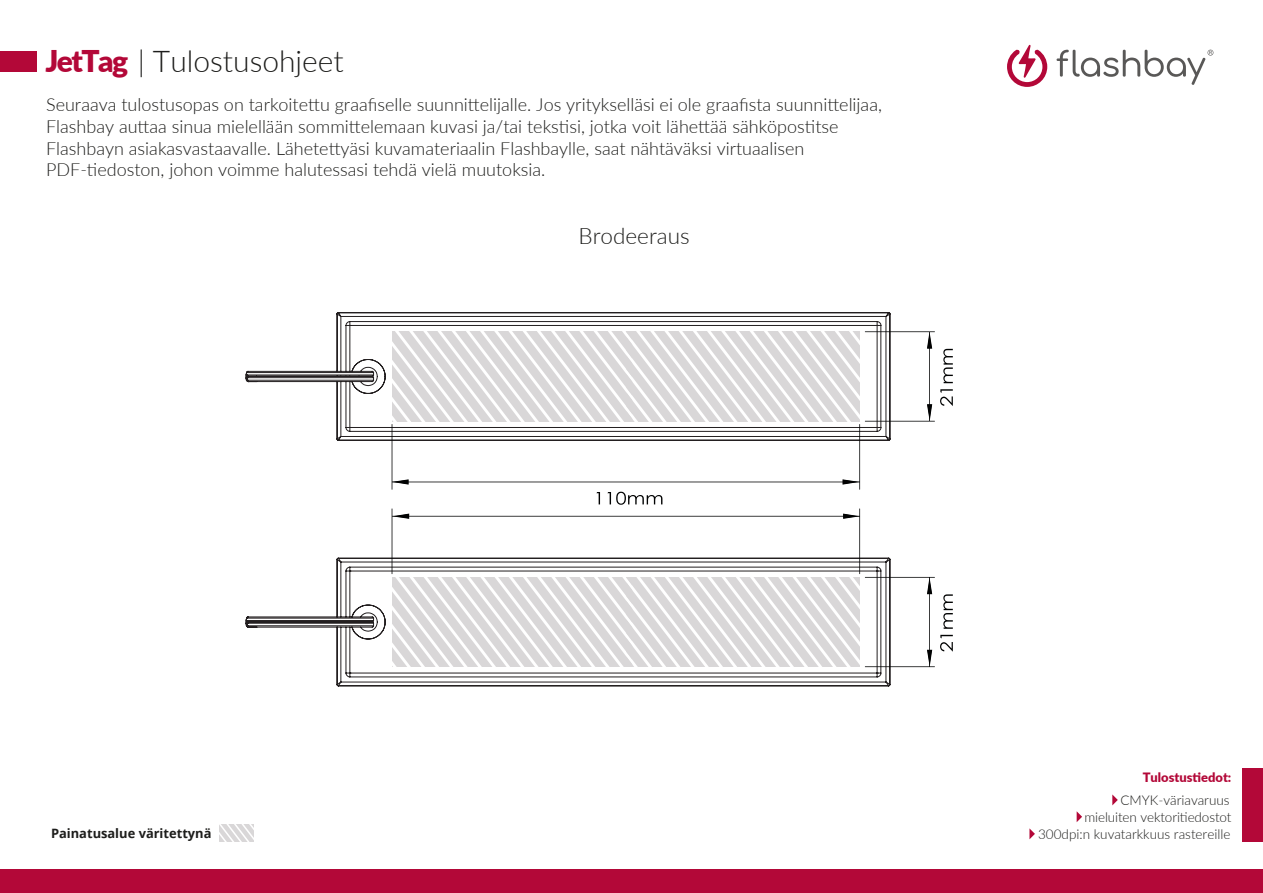
<style>
.page{position:relative;width:1263px;height:893px;background:#fff}
.page>*{position:absolute;margin:0;border:0;box-sizing:border-box;transform-origin:0 0}
.t1{font:300 30px "Lato";color:#1d1d1b}
.t2{font:300 22.5px "Lato";color:#1d1d1b}
.t3{font:300 18px/21.6px "Lato";color:#1d1d1b}
.t4{font:300 13.5px/17.2px "Lato";color:#1d1d1b;text-align:right}
.t5{font:700 12.9px "Open Sans";color:#1d1d1b}
.t6{font:900 12.9px "Lato";color:#b30838}
.s1{font-weight:900;color:#b30838}
</style>
<div class="page">
<svg style="left:220px;top:825px;width:34px;height:17px"></svg>
<div style="left:1px;top:869px;width:1262px;height:24px;background:#b30838"></div>
<svg style="left:1007px;top:44px;width:40px;height:43px"></svg>
<svg style="left:1057px;top:50px;width:156px;height:35px"></svg>
<div style="left:0;top:51px;width:37px;height:21px;background:#b30838"></div>
<div style="left:1243px;top:768px;width:20px;height:74px;background:#b30838"></div>
<svg style="left:1112px;top:794px;width:6px;height:11px"></svg>
<svg style="left:1077px;top:811px;width:5px;height:11px"></svg>
<svg style="left:1029px;top:828px;width:6px;height:11px"></svg>
<svg style="left:245px;top:557px;width:646px;height:130px"></svg>
<svg style="left:245px;top:312px;width:646px;height:131px"></svg>
<svg style="left:392px;top:331px;width:561px;height:336px"></svg>
<h1 class="t1" style="left:45px;top:40px;width:300px"><span class="s1">JetTag</span> | Tulostusohjeet</h1>
<p class="t3" style="left:46px;top:93px;width:837px">Seuraava tulostusopas on tarkoitettu graafiselle suunnittelijalle. Jos yritykselläsi ei ole graafista suunnittelijaa, Flashbay auttaa sinua mielellään sommittelemaan kuvasi ja/tai tekstisi, jotka voit lähettää sähköpostitse Flashbayn asiakasvastaavalle. Lähetettyäsi kuvamateriaalin Flashbaylle, saat nähtäväksi virtuaalisen PDF-tiedoston, johon voimme halutessasi tehdä vielä muutoksia.</p>
<p class="t2" style="left:578px;top:220px;width:113px">Brodeeraus</p>
<p class="t5" style="left:51px;top:824px;width:162px">Painatusalue väritettynä</p>
<p class="t6" style="left:1143px;top:767px;width:90px">Tulostustiedot:</p>
<p class="t4" style="left:1038px;top:791px;width:195px">CMYK-väriavaruus<br>mieluiten vektoritiedostot<br>300dpi:n kuvatarkkuus rastereille</p>
</div>
